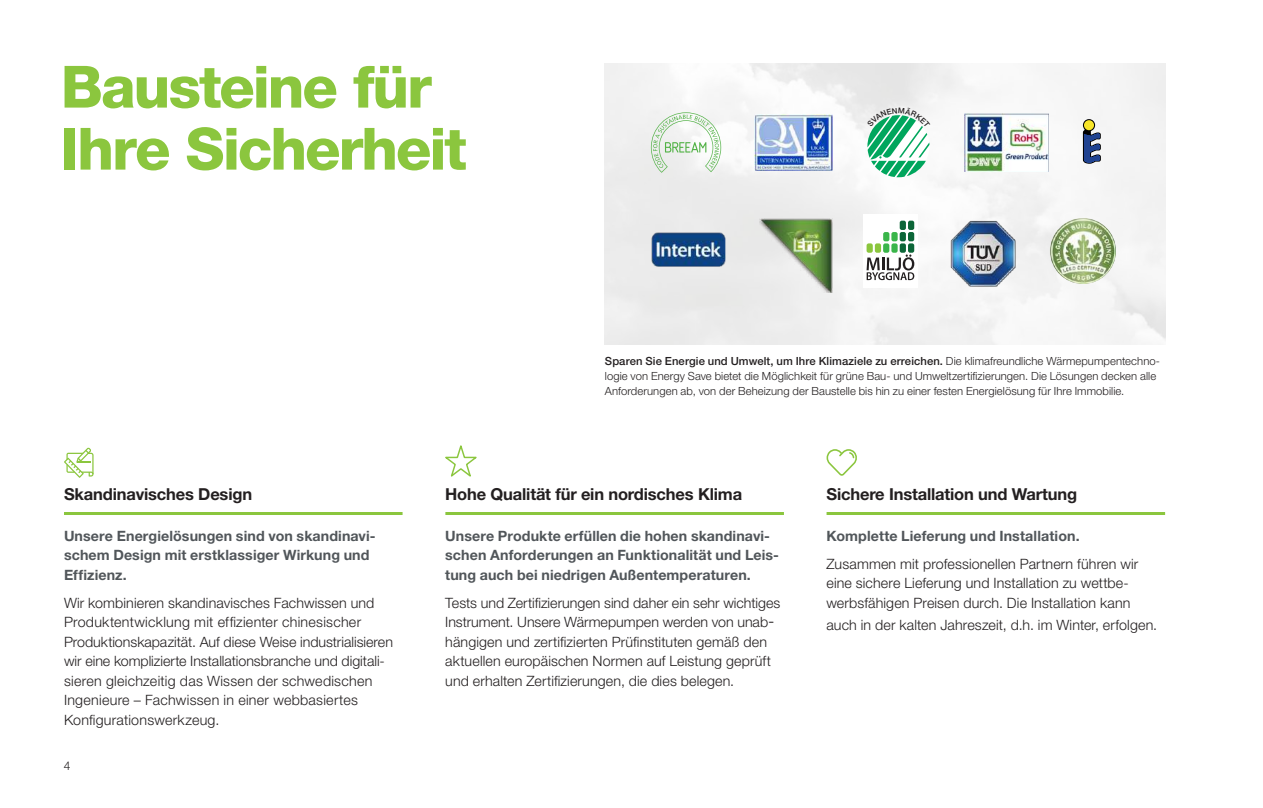
<style>
.page{position:relative;width:1263px;height:808px;background:#fff}
.page>*{position:absolute;margin:0;border:0;box-sizing:border-box;transform-origin:0 0}
.t1{font:800 58.35px/61.9px "Helvetica Neue LT Std";letter-spacing:-.035em;color:#8bc63e}
.t2{font:700 16.5px "Helvetica Neue LT Std";letter-spacing:-.01em;color:#231f20}
.t3{font:300 14.25px/19.5px "Helvetica Neue LT Std";letter-spacing:.01em;color:#231f20}
.t4{font:700 14.25px/19.5px "Helvetica Neue LT Std";letter-spacing:.005em;color:#51565a}
.t5{font:300 12px "Helvetica Neue LT Std";color:#231f20}
.t6{font:300 11.25px/15px "Helvetica Neue LT Std";letter-spacing:.005em;color:#231f20}
.s1{font-weight:500}
</style>
<div class="page">
<hr style="left:64px;top:512px;width:339px;height:3px;background:#8bc63e">
<hr style="left:445px;top:512px;width:339px;height:3px;background:#8bc63e">
<hr style="left:826px;top:512px;width:339px;height:3px;background:#8bc63e">
<svg style="left:64px;top:447px;width:30px;height:31px"></svg>
<svg style="left:445px;top:445px;width:32px;height:32px"></svg>
<svg style="left:826px;top:449px;width:31px;height:27px"></svg>
<svg style="left:651px;top:112px;width:70px;height:61px"></svg>
<svg style="left:866px;top:220px;width:49px;height:61px"></svg>
<img style="left:1050px;top:218px;width:66px;height:66px;border-radius:33px">
<img style="left:759px;top:219px;width:73px;height:73px">
<img style="left:965px;top:113px;width:83px;height:59px">
<img style="left:755px;top:115px;width:77px;height:55px">
<img style="left:949px;top:221px;width:67px;height:66px">
<img style="left:651px;top:231px;width:75px;height:36px">
<svg style="left:1083px;top:119px;width:18px;height:45px"></svg>
<div style="left:1084px;top:120px;width:10px;height:10px;background:#f8e62a;border-radius:50%"></div>
<svg style="left:867px;top:107px;width:63px;height:70px"></svg>
<h1 class="t1" style="left:61px;top:56px;width:408px">Bausteine für<br>Ihre Sicherheit</h1>
<p class="t6" style="left:605px;top:353px;width:556px"><span class="s1">Sparen Sie Energie und Umwelt, um Ihre Klimaziele zu erreichen.</span> Die klimafreundliche Wärmepumpentechno&shy;logie von Energy Save bietet die Möglichkeit für grüne Bau- und Umweltzertifizierungen. Die Lösungen decken alle<br>Anforderungen ab, von der Beheizung der Baustelle bis hin zu einer festen Energielösung für Ihre Immobilie.</p>
<p class="t2" style="left:64px;top:484px;width:190px">Skandinavisches Design</p>
<p class="t4" style="left:64px;top:526px;width:313px">Unsere Energielösungen sind von skandinavi&shy;schem Design mit erstklassiger Wirkung und<br>Effizienz.</p>
<p class="t3" style="left:64px;top:593px;width:331px">Wir kombinieren skandinavisches Fachwissen und Produktentwicklung mit effizienter chinesischer Produktionskapazität. Auf diese Weise industrialisieren wir eine komplizierte Installationsbranche und digitali&shy;sieren gleichzeitig das Wissen der schwedischen Ingenieure – Fachwissen in einer webbasiertes Konfigurationswerkzeug.</p>
<p class="t5" style="left:64px;top:758px;width:8px">4</p>
<p class="t2" style="left:445px;top:484px;width:298px">Hohe Qualität für ein nordisches Klima</p>
<p class="t4" style="left:445px;top:526px;width:335px">Unsere Produkte erfüllen die hohen skandinavi&shy;schen Anforderungen an Funktionalität und Leis&shy;tung auch bei niedrigen Außentemperaturen.</p>
<p class="t3" style="left:445px;top:593px;width:337px">Tests und Zertifizierungen sind daher ein sehr wichtiges Instrument. Unsere Wärmepumpen werden von unab&shy;hängigen und zertifizierten Prüfinstituten gemäß den aktuellen europäischen Normen auf Leistung geprüft und erhalten Zertifizierungen, die dies belegen.</p>
<p class="t2" style="left:826px;top:484px;width:252px">Sichere Installation und Wartung</p>
<p class="t4" style="left:826px;top:526px;width:255px">Komplette Lieferung und Installation.</p>
<p class="t3" style="left:826px;top:554px;width:313px">Zusammen mit professionellen Partnern führen wir eine sichere Lieferung und Installation zu wettbe&shy;werbsfähigen Preisen durch. Die Installation kann</p>
<p class="t3" style="left:826px;top:614px;width:332px">auch in der kalten Jahreszeit, d.h. im Winter, erfolgen.</p>
</div>
